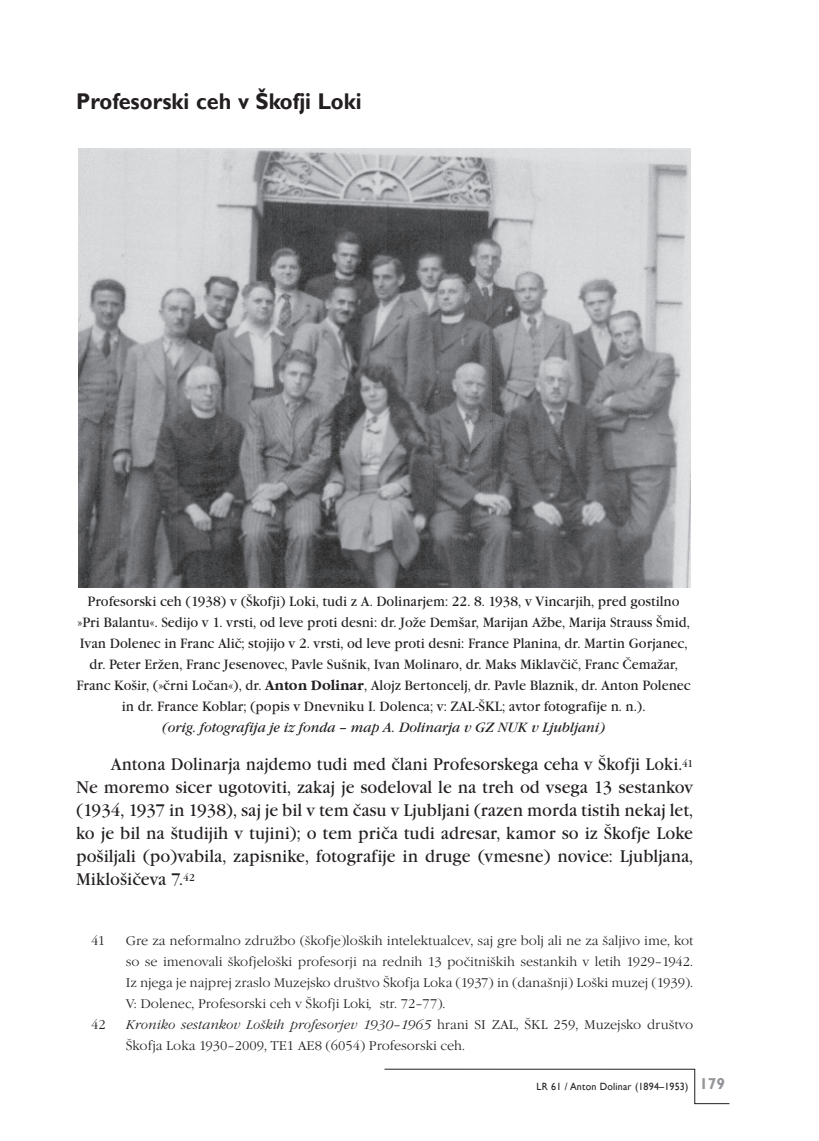
<style>
.page{position:relative;width:819px;height:1141px;background:#fff}
.page>*{position:absolute;margin:0;border:0;box-sizing:border-box;transform-origin:0 0}
.Podnaslov_BOLD_13_R{font:700 22.75px "Gill Sans";color:#231f20;scale:.95 1}
.Body__7_first_line{font:17.5px/22.8px "Garamond Itc TEE";color:#231f20;text-align:justify;scale:.93 1}
.Slika_pride_cyan{font:14px/21px "Garamond Itc TEE";color:#231f20;text-align:center;scale:.94 1}
.Slika_pride_cyan-2{font:italic 14px "Garamond Itc TEE";color:#231f20;scale:.95 1}
.Opombe{font:13.12px/21px "Garamond Itc TEE Ligh";color:#231f20;text-align:justify}
.t1{font:10.5px "Gill Sans";letter-spacing:.02em;color:#231f20;scale:.95 1}
.s1{font-weight:700}
.s2{font-family:"Garamond Itc TEE Ligh Ital"}
.s3{font-weight:700;font-size:15.75px;color:#939598}
</style>
<div class="page">
<svg style="left:384px;top:1069px;width:346px;height:35px"></svg>
<img style="left:78px;top:149px;width:612px;height:438px">
<p class="Podnaslov_BOLD_13_R" style="left:76px;top:87px;width:302px">Profesorski ceh v Škofji Loki</p>
<p class="Slika_pride_cyan" style="left:76px;top:591px;width:655px">Profesorski ceh (1938) v (Škofji) Loki, tudi z A. Dolinarjem: 22. 8. 1938, v Vincarjih, pred gostilno »Pri Balantu«. Sedijo v 1. vrsti, od leve proti desni: dr. Jože Demšar, Marijan Ažbe, Marija Strauss Šmid, Ivan Dolenec in Franc Alič; stojijo v 2. vrsti, od leve proti desni: France Planina, dr. Martin Gorjanec, dr. Peter Eržen, Franc Jesenovec, Pavle Sušnik, Ivan Molinaro, dr. Maks Miklavčič, Franc Čemažar, Franc Košir, (»črni Ločan«), dr. <span class="s1">Anton Dolinar</span>, Alojz Bertoncelj, dr. Pavle Blaznik, dr. Anton Polenec in dr. France Koblar; (popis v Dnevniku I. Dolenca; v: ZAL-ŠKL; avtor fotografije n. n.).</p>
<p class="Slika_pride_cyan-2" style="left:162px;top:719px;width:468px">(orig. fotografija je iz fonda – map A. Dolinarja v GZ NUK v Ljubljani)</p>
<p class="Body__7_first_line" style="left:76px;top:753px;width:665px;text-indent:35px">Antona Dolinarja najdemo tudi med člani Profesorskega ceha v Škofji Loki.<sup>41<br></sup>Ne moremo sicer ugotoviti, zakaj je sodeloval le na treh od vsega 13 sestankov (1934, 1937 in 1938), saj je bil v tem času v Ljubljani (razen morda tistih nekaj let, ko je bil na študijih v tujini); o tem priča tudi adresar, kamor so iz Škofje Loke pošiljali (po)vabila, zapisnike, fotografije in druge (vmesne) novice: Ljubljana, Miklošičeva 7.<sup>42</sup></p>
<p class="Opombe" style="left:91px;top:930px;width:16px">41</p>
<p class="Opombe" style="left:126px;top:930px;width:568px">Gre za neformalno združbo (škofje)loških intelektualcev, saj gre bolj ali ne za šaljivo ime, kot so se imenovali škofjeloški profesorji na rednih 13 počitniških sestankih v letih 1929–1942.<br>Iz njega je najprej zraslo Muzejsko društvo Škofja Loka (1937) in (današnji) Loški muzej (1939).<br>V: Dolenec, Profesorski ceh v Škofji Loki<span class="s2">,</span> str. 72–77).</p>
<p class="Opombe" style="left:91px;top:1014px;width:16px">42</p>
<p class="Opombe" style="left:126px;top:1014px;width:568px"><span class="s2">Kroniko sestankov Loških profesorjev 1930</span>–<span class="s2">1965</span> hrani SI ZAL, ŠKL 259, Muzejsko društvo<br>Škofja Loka 1930–2009, TE1 AE8 (6054) Profesorski ceh.</p>
<p class="t1" style="left:536px;top:1080px;width:200px">LR 61 / Anton Dolinar (1894–1953) <span class="s3">179</span></p>
</div>
